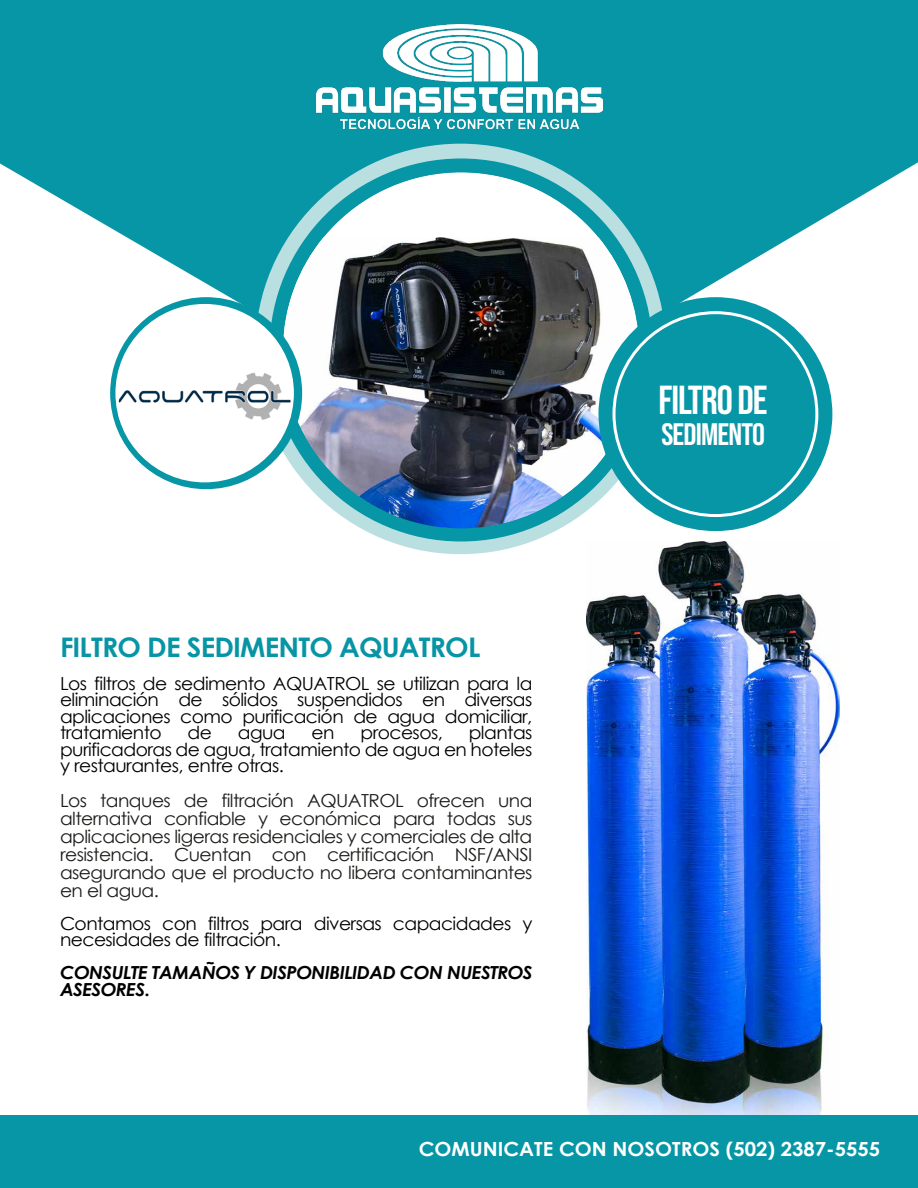
<style>
.page{position:relative;width:918px;height:1188px;background:#fff}
.page>*{position:absolute;margin:0;border:0;box-sizing:border-box;transform-origin:0 0}
.t1{font:40.5px "Bebas Neue";letter-spacing:-.025em;color:#fff}
.t2{font:31.05px "Bebas Neue";letter-spacing:-.025em;color:#fff;scale:1.04 1}
.t3{font:700 27px "Century Gothic";letter-spacing:-.03em;color:#0795a5;scale:1.04 1}
.t4{font:700 19.5px "Century Gothic";color:#fff;scale:1.04 1}
.t5{font:18px/16.5px "Century Gothic";letter-spacing:-.03em;color:#000;text-align:justify;scale:1.04 1}
.t6{font:18px/18px "Century Gothic";letter-spacing:-.03em;color:#1d1d1b;text-align:justify;scale:1.04 1}
.t7{font:italic 700 18px/16.5px "Century Gothic";letter-spacing:-.03em;color:#000;scale:1.04 1}
.s1{font-style:normal}
</style>
<div class="page">
<img style="left:586px;top:542px;width:253px;height:574px">
<svg style="left:0;top:0;width:918px;height:320px;fill:#0796a6"></svg>
<div style="left:0;top:1116px;width:918px;height:72px;background:#0796a6"></div>
<img style="left:316px;top:25px;width:287px;height:103px">
<div style="left:255px;top:144px;width:411px;height:410px;background:#b9dfe1;border-radius:50%"></div>
<div style="left:270px;top:158px;width:382px;height:384px;background:#0796a6;border-radius:50%"></div>
<div style="left:283px;top:172px;width:356px;height:356px;background:#fff;border-radius:50%"></div>
<img style="left:283px;top:237px;width:356px;height:291px">
<div style="left:110px;top:297px;width:192px;height:192px;background:#0796a6;border-radius:50%"></div>
<div style="left:115px;top:304px;width:179px;height:178px;background:#fff;border-radius:89px"></div>
<img style="left:119px;top:373px;width:172px;height:47px">
<div style="left:598px;top:297px;width:234px;height:234px;background:#0796a6;border-radius:50%"></div>
<h3 class="t3" style="left:60px;top:627px;width:406px">FILTRO DE SEDIMENTO AQUATROL</h3>
<p class="t5" style="left:60px;top:675px;width:456px">Los filtros de sedimento AQUATROL se utilizan para la eliminación de sólidos suspendidos en diversas aplicaciones como purificación de agua domiciliar, tratamiento</p>
<p class="t5" style="left:60px;top:724px;width:456px;text-indent:409px">plantas purificadoras de agua, tratamiento de agua en hoteles y restaurantes, entre otras.</p>
<p class="t6" style="left:60px;top:791px;width:456px">Los tanques de filtración AQUATROL ofrecen una alternativa confiable y económica para todas sus aplicaciones ligeras residenciales y comerciales de alta resistencia. Cuentan con certificación NSF/ANSI asegurando que el producto no libera contaminantes en el agua.</p>
<p class="t5" style="left:60px;top:915px;width:456px">Contamos con filtros para diversas capacidades y necesidades de filtración.</p>
<p class="t7" style="left:60px;top:964px;width:456px">CONSULTE TAMAÑOS Y DISPONIBILIDAD CON NUESTROS<br>ASESORES<span class="s1">.</span></p>
<p class="t5" style="left:188px;top:724px;width:25px">de</p>
<p class="t5" style="left:238px;top:724px;width:48px">agua</p>
<p class="t5" style="left:312px;top:724px;width:24px">en</p>
<p class="t5" style="left:361px;top:724px;width:81px">procesos,</p>
<h1 class="t1" style="left:658px;top:377px;width:110px">FILTRO DE</h1>
<h2 class="t2" style="left:662px;top:417px;width:101px">SEDIMENTO</h2>
<p class="t4" style="left:419px;top:1134px;width:445px">COMUNICATE CON NOSOTROS (502) 2387-5555</p>
</div>
